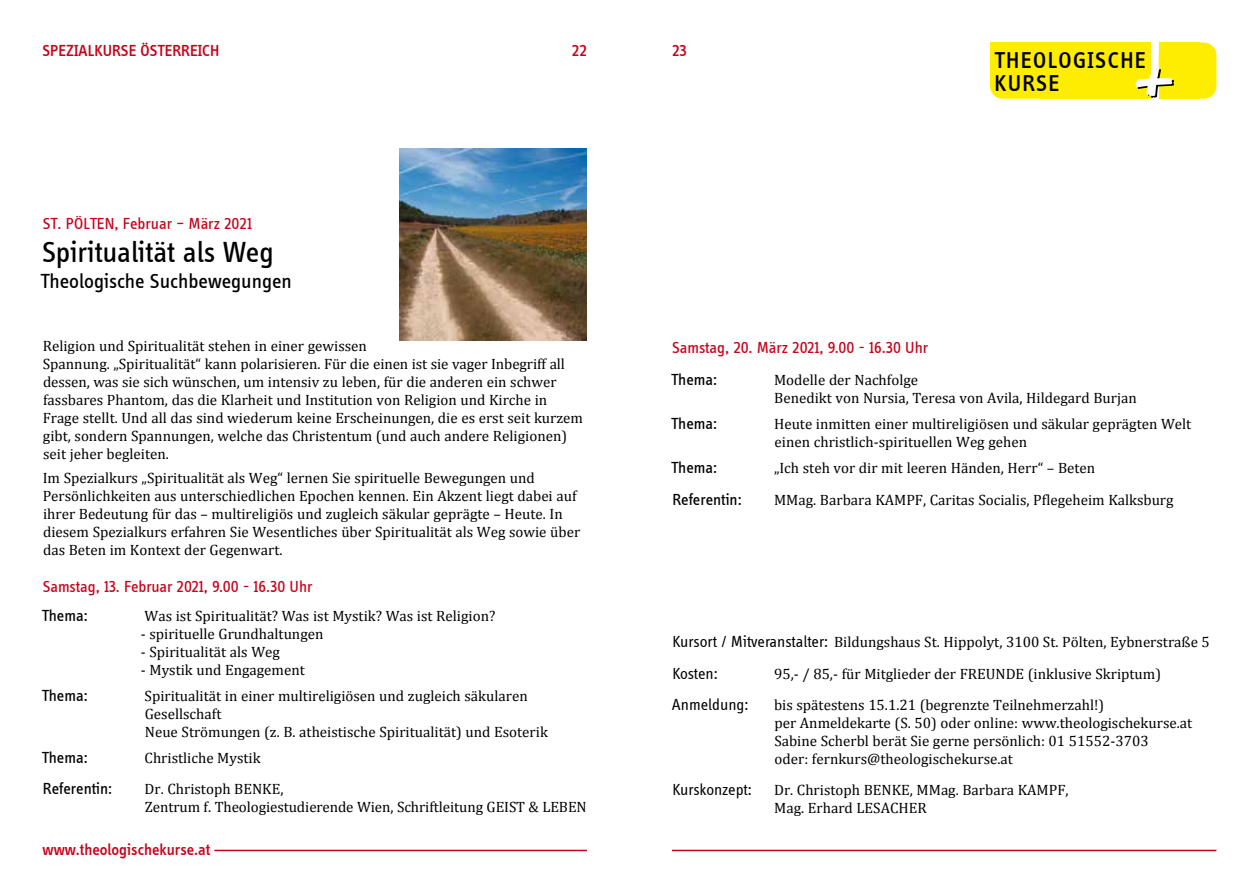
<style>
.page{position:relative;width:1259px;height:893px;background:#fff}
.page>*{position:absolute;margin:0;border:0;box-sizing:border-box;transform-origin:0 0}
.t1{font:30px "Info Disp";color:#000}
.t2{font:500 23.55px/23.5px "Info Disp";letter-spacing:.06em;color:#000}
.t3{font:21px "Info Disp";color:#000}
.t4{font:16.5px "Info Disp";color:#c90019}
.t5{font:16.5px "Info Disp";color:#000}
.t6{font:500 16.5px "Info Disp";color:#c90019}
.t7{font:16.5px "Info Disp";letter-spacing:-.005em;color:#000}
.t8{font:15px/18px "Cambria";color:#000}
.s1{font-family:"Info Disp";font-size:16.5px}
</style>
<div class="page">
<hr style="left:672px;top:850px;width:544px;height:1px;background:#c90019">
<hr style="left:214px;top:850px;width:373px;height:1px;background:#c90019">
<div style="left:990px;top:43px;width:160px;height:56px;background:#ffed00;border-radius:13px"></div>
<div style="left:1158px;top:43px;width:58px;height:56px;background:#ffed00;border-radius:13px"></div>
<div style="left:1158px;top:43px;width:41px;height:56px;background:#ffed00"></div>
<svg style="left:1135px;top:67px;width:39px;height:31px"></svg>
<img style="left:399px;top:149px;width:188px;height:191px">
<p class="t6" style="left:43px;top:41px;width:178px">SPEZIALKURSE ÖSTERREICH</p>
<p class="t6" style="left:572px;top:41px;width:16px">22</p>
<p class="t6" style="left:672px;top:41px;width:16px">23</p>
<p class="t4" style="left:43px;top:214px;width:211px">ST. PÖLTEN, Februar – März 2021</p>
<h1 class="t1" style="left:42px;top:234px;width:233px">Spiritualität als Weg</h1>
<h3 class="t3" style="left:40px;top:268px;width:253px">Theologische Suchbewegungen</h3>
<h2 class="t2" style="left:994px;top:48px;width:153px">THEOLOGISCHE<br>KURSE</h2>
<p class="t8" style="left:43px;top:336px;width:542px">Religion und Spiritualität stehen in einer gewissen<br>Spannung. „Spiritualität“ kann polarisieren. Für die einen ist sie vager Inbegriff all dessen, was sie sich wünschen, um intensiv zu leben, für die anderen ein schwer fassbares Phantom, das die Klarheit und Institution von Religion und Kirche in Frage stellt. Und all das sind wiederum keine Erscheinungen, die es erst seit kurzem gibt, sondern Spannungen, welche das Christentum (und auch andere Religionen) seit jeher begleiten.</p>
<p class="t8" style="left:43px;top:468px;width:539px">Im Spezialkurs „Spiritualität als Weg“ lernen Sie spirituelle Bewegungen und Persönlichkeiten aus unterschiedlichen Epochen kennen. Ein Akzent liegt dabei auf ihrer Bedeutung für das – multireligiös und zugleich säkular geprägte – Heute. In diesem Spezialkurs erfahren Sie Wesentliches über Spiritualität als Weg sowie über das Beten im Kontext der Gegenwart.</p>
<p class="t4" style="left:43px;top:577px;width:271px">Samstag, 13. Februar 2021, 9.00 - 16.30 Uhr</p>
<p class="t5" style="left:42px;top:606px;width:48px">Thema:</p>
<p class="t8" style="left:145px;top:607px;width:352px">Was ist Spiritualität? Was ist Mystik? Was ist Religion?</p>
<p class="t8" style="left:141px;top:625px;width:184px">- spirituelle Grundhaltungen</p>
<p class="t8" style="left:141px;top:643px;width:140px">- Spiritualität als Weg</p>
<p class="t8" style="left:141px;top:661px;width:165px">- Mystik und Engagement</p>
<p class="t5" style="left:42px;top:685px;width:48px">Thema:</p>
<p class="t8" style="left:145px;top:687px;width:405px">Spiritualität in einer multireligiösen und zugleich säkularen<br>Gesellschaft<br>Neue Strömungen (z. B. atheistische Spiritualität) und Esoterik</p>
<p class="t5" style="left:42px;top:747px;width:48px">Thema:</p>
<p class="t8" style="left:145px;top:748px;width:118px">Christliche Mystik</p>
<p class="t5" style="left:43px;top:779px;width:71px">Referentin:</p>
<p class="t8" style="left:145px;top:780px;width:444px">Dr. Christoph BENKE,<br>Zentrum f. Theologiestudierende Wien, Schriftleitung GEIST &amp; LEBEN</p>
<p class="t6" style="left:43px;top:840px;width:169px">www.theologischekurse.at</p>
<p class="t4" style="left:672px;top:338px;width:257px">Samstag, 20. März 2021, 9.00 - 16.30 Uhr</p>
<p class="t5" style="left:671px;top:370px;width:48px">Thema:</p>
<p class="t8" style="left:774px;top:371px;width:364px">Modelle der Nachfolge<br>Benedikt von Nursia, Teresa von Avila, Hildegard Burjan</p>
<p class="t5" style="left:671px;top:414px;width:48px">Thema:</p>
<p class="t8" style="left:774px;top:415px;width:419px">Heute inmitten einer multireligiösen und säkular geprägten Welt einen christlich-spirituellen Weg gehen</p>
<p class="t5" style="left:671px;top:457px;width:48px">Thema:</p>
<p class="t8" style="left:774px;top:459px;width:323px">„Ich steh vor dir mit leeren Händen, Herr“ – Beten</p>
<p class="t5" style="left:672px;top:489px;width:71px">Referentin:</p>
<p class="t8" style="left:774px;top:490px;width:401px">MMag. Barbara KAMPF, Caritas Socialis, Pflegeheim Kalksburg</p>
<p class="t8" style="left:672px;top:633px;width:539px"><span class="s1">Kursort / Mitveranstalter:</span> Bildungshaus St. Hippolyt, 3100 St. Pölten, Eybnerstraße 5</p>
<p class="t7" style="left:672px;top:664px;width:47px">Kosten:</p>
<p class="t8" style="left:774px;top:664px;width:388px">95,- / 85,- für Mitglieder der FREUNDE (inklusive Skriptum)</p>
<p class="t7" style="left:672px;top:696px;width:78px">Anmeldung:</p>
<p class="t8" style="left:774px;top:696px;width:420px">bis spätestens 15.1.21 (begrenzte Teilnehmerzahl!)<br>per Anmeldekarte (S. 50) oder online: www.theologischekurse.at Sabine Scherbl berät Sie gerne persönlich: 01 51552-3703<br>oder: fernkurs@theologischekurse.at</p>
<p class="t7" style="left:672px;top:781px;width:81px">Kurskonzept:</p>
<p class="t8" style="left:774px;top:781px;width:296px">Dr. Christoph BENKE, MMag. Barbara KAMPF,<br>Mag. Erhard LESACHER</p>
</div>
